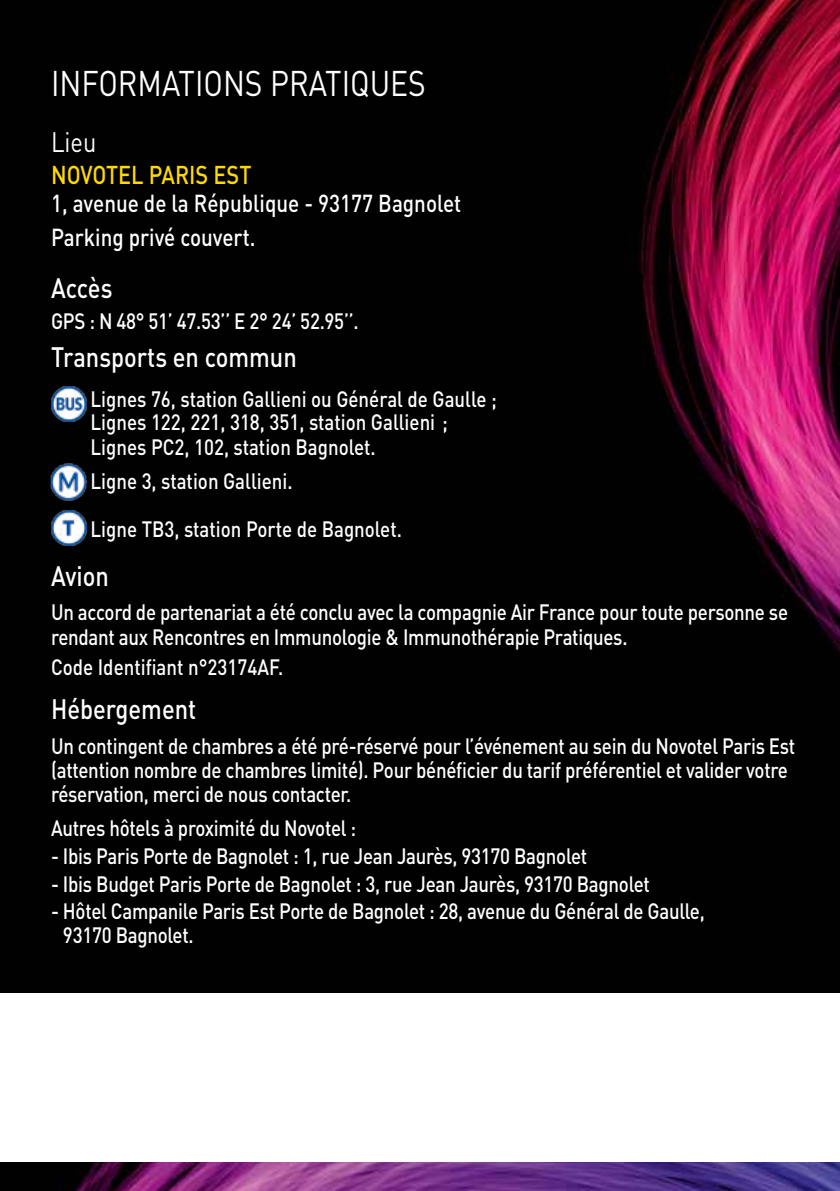
<style>
.page{position:relative;width:840px;height:1191px;background:#fff}
.page>*{position:absolute;margin:0;border:0;box-sizing:border-box;transform-origin:0 0}
.t1{font:35.2px "DIN";color:#fff;scale:.85 1}
.t2{font:500 27.8px "DIN";color:#fff;scale:.85 1}
.t3{font:27.8px "DIN";color:#fff;scale:.85 1}
.t4{font:500 25.4px "DIN";letter-spacing:.04em;color:#ffda00;scale:.85 1}
.t5{font:500 24.4px/34.4px "DIN";color:#fff;scale:.85 1}
.t6{font:500 22px/24.4px "DIN";letter-spacing:-.015em;color:#fff;scale:.85 1}
</style>
<div class="page">
<img style="left:0;top:0;width:839px;height:992px">
<img style="left:51px;top:386px;width:35px;height:35px">
<img style="left:41px;top:463px;width:54px;height:37px">
<img style="left:51px;top:510px;width:35px;height:35px">
<img style="left:0;top:1162px;width:839px;height:29px">
<h1 class="t1" style="left:51px;top:61px;width:297px">IN FORMATIONS PRATI</h1>
<h1 class="t1" style="left:350px;top:61px;width:90px">QUES</h1>
<p class="t3" style="left:51px;top:124px;width:55px">Lieu</p>
<p class="t4" style="left:51px;top:158px;width:145px">N ovotel Paris</p>
<p class="t4" style="left:213px;top:158px;width:46px">Est</p>
<p class="t5" style="left:51px;top:185px;width:484px">1, avenue de la République - 93177 Bagnolet<br>Parking privé couvert.</p>
<p class="t2" style="left:51px;top:270px;width:74px">Accès</p>
<p class="t6" style="left:51px;top:308px;width:363px">GPS : N 48° 51’ 47.53’’ E 2° 24’ 52.95’’.</p>
<p class="t2" style="left:51px;top:339px;width:290px">Transports en commun</p>
<p class="t6" style="left:90px;top:386px;width:479px;line-height:23.8px">Lignes 76, station Gallieni ou Général de Gaulle ;<br>Lignes 122, 221, 318, 351, station Gallieni ;<br>Lignes PC2, 102, station Bagnolet.</p>
<p class="t6" style="left:90px;top:468px;width:239px">Ligne 3, station Gallieni.</p>
<p class="t6" style="left:90px;top:516px;width:368px">Ligne TB3, station Porte de Bagnolet.</p>
<p class="t2" style="left:51px;top:558px;width:69px">Avion</p>
<p class="t6" style="left:51px;top:599px;width:868px">U n accord de partenariat a été conclu avec la compagnie Air France pour toute personne se rendant aux Rencontres en Immunologie &amp; Immunothérapie Pratiques.</p>
<p class="t6" style="left:51px;top:654px;width:275px">Code Identifiant n°23174AF.</p>
<p class="t2" style="left:51px;top:691px;width:172px">Hébergement</p>
<p class="t6" style="left:51px;top:732px;width:876px">U n contingent de chambres a été pré-réservé pour l’événement au sein du N ovotel Paris Est (attention nombre de chambres limité). Pour bénéficier du tarif préférentiel et valider votre réservation, merci de nous contacter.</p>
<p class="t6" style="left:51px;top:815px;width:360px">Autres hôtels à proximité du N ovotel :</p>
<p class="t6" style="left:51px;top:843px;width:632px">- Ibis Paris Porte de Bagnolet : 1, rue Jean Jaurès, 93170 Bagnolet</p>
<p class="t6" style="left:51px;top:870px;width:705px">- Ibis Budget Paris Porte de Bagnolet : 3, rue Jean Jaurès, 93170 Bagnolet</p>
<p class="t6" style="left:63px;top:898px;width:756px;text-indent:-12px">- Hôtel Campanile Paris Est Porte de Bagnolet : 28, avenue du Général de Gaulle,<br>93170 Bagnolet.</p>
</div>
